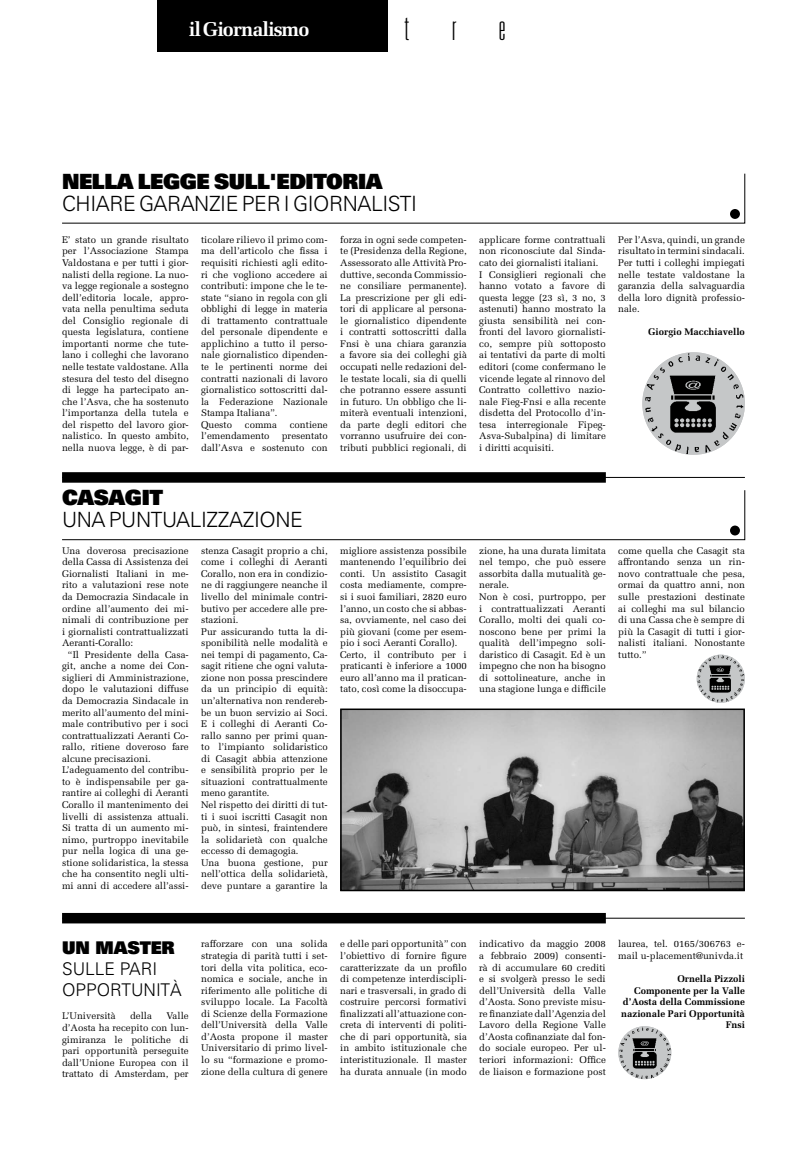
<style>
.page{position:relative;width:807px;height:1166px;background:#fff}
.page>*{position:absolute;margin:0;border:0;box-sizing:border-box;transform-origin:0 0}
.t1{font:100 ultra-condensed 36.75px "Univers";color:#000}
.t2{font:300 21px "Univers";letter-spacing:-.02em;color:#000}
.t3{font:900 21px "Univers";letter-spacing:-.02em;color:#000}
.t4{font:700 19.86px "Melior";letter-spacing:-.05em;color:#fff}
.t5{font:300 17.5px/21px "Univers";color:#000}
.t6{font:900 17.5px "Univers";letter-spacing:-.01em;color:#000}
.t7{font:9.62px/11.5px "Melior";color:#000;text-align:justify}
.t8{font:700 9.62px/11.5px "Melior";color:#000;text-align:right}
</style>
<div class="page">
<svg style="left:62px;top:209px;width:682px;height:14px"></svg>
<svg style="left:729px;top:209px;width:10px;height:10px"></svg>
<svg style="left:62px;top:525px;width:682px;height:15px"></svg>
<svg style="left:729px;top:525px;width:10px;height:10px"></svg>
<div style="left:157px;top:0;width:231px;height:51px;background:#000"></div>
<img style="left:642px;top:352px;width:102px;height:103px;border-radius:51px">
<img style="left:696px;top:655px;width:48px;height:48px;border-radius:24px">
<img style="left:618px;top:1026px;width:53px;height:53px;border-radius:26px">
<div style="left:62px;top:472px;width:543px;height:11px;background:#000"></div>
<hr style="left:62px;top:477px;width:682px;height:1px;background:#000">
<div style="left:62px;top:913px;width:543px;height:10px;background:#000"></div>
<hr style="left:62px;top:918px;width:682px;height:1px;background:#000">
<img style="left:343px;top:711px;width:398px;height:177px">
<div style="left:340px;top:708px;width:404px;height:183px;border:2px solid #000"></div>
<h3 class="t4" style="left:189px;top:17px;width:122px">il Giornalismo</h3>
<h1 class="t1" style="left:404px;top:8px;width:102px">tre</h1>
<h2 class="t3" style="left:62px;top:167px;width:45px">NELLA</h2>
<h2 class="t3" style="left:138px;top:167px;width:233px">LEGGE SULL'EDITORIA</h2>
<h2 class="t2" style="left:62px;top:191px;width:106px">CHIARE GARA</h2>
<h2 class="t2" style="left:194px;top:191px;width:224px">NZIE PER I GIORNALISTI</h2>
<p class="t7" style="left:62px;top:234px;width:128px">E’ stato un grande risultato per l’Associazione Stampa Valdostana e per tutti i gior&shy;nalisti della regione. La nuo&shy;va legge regionale a sostegno dell’editoria locale, appro&shy;vata nella penultima seduta del Consiglio regionale di questa legislatura, contiene importanti norme che tute&shy;lano i colleghi che lavorano nelle testate valdostane. Alla stesura del testo del disegno di legge ha partecipato an&shy;che l’Asva, che ha sostenuto l’importanza della tutela e del rispetto del lavoro gior&shy;nalistico. In questo ambito, nella nuova legge, è di par-</p>
<p class="t7" style="left:201px;top:234px;width:128px;text-align:left">ticolare rilievo il primo com&shy;ma dell’articolo che fissa i requisiti richiesti agli edito&shy;ri che vogliono accedere ai contributi: impone che le te&shy;state “siano in regola con gli obblighi di legge in materia di trattamento contrattuale del personale dipendente e applichino a tutto il perso&shy;nale giornalistico dipenden&shy;te le pertinenti norme dei contratti nazionali di lavoro giornalistico sottoscritti dal&shy;la Federazione Nazionale<br>Stampa Italiana”.<br>Questo</p>
<p class="t7" style="left:245px;top:419px;width:34px">comma</p>
<p class="t7" style="left:289px;top:419px;width:39px">contiene</p>
<p class="t7" style="left:201px;top:430px;width:70px">l’emendamento</p>
<p class="t7" style="left:201px;top:430px;width:128px;text-align:right">presentato<br>dall’Asva e sostenuto con</p>
<p class="t7" style="left:340px;top:234px;width:128px">forza in ogni sede competen&shy;te (Presidenza della Regione, Assessorato alle Attività Pro&shy;duttive, seconda Commissio&shy;ne consiliare permanente).<br>La prescrizione per gli edi&shy;tori di applicare al persona&shy;le giornalistico dipendente i contratti sottoscritti dalla Fnsi è una chiara garanzia a favore sia dei colleghi già occupati nelle redazioni del&shy;le testate locali, sia di quelli che potranno essere assunti in futuro. Un obbligo che li&shy;miterà eventuali intenzioni, da parte degli editori che vorranno usufruire dei con&shy;tributi pubblici regionali, di</p>
<p class="t7" style="left:479px;top:234px;width:128px;text-align:left">applicare forme contrattuali non riconosciute dal Sinda&shy;cato dei giornalisti italiani.<br>I Consiglieri regionali che hanno votato a favore di questa legge (23 sì, 3 no, 3 astenuti) hanno mostrato la giusta sensibilità nei con&shy;fronti del lavoro giornalisti&shy;co, sempre più sottoposto ai tentativi da parte di molti editori (come confermano le vicende legate al rinnovo del<br>Contratto collettivo nazio&shy;nale Fieg-Fnsi e alla recente disdetta del Protocollo d’in&shy;tesa interregionale Fipeg-<br>Asva-Subalpina) di limitare i diritti acquisiti.</p>
<p class="t7" style="left:618px;top:234px;width:128px">Per l’Asva, quindi, un grande risultato in termini sindacali.<br>Per tutti i colleghi impiegati nelle testate valdostane la garanzia della salvaguardia della loro dignità professio&shy;nale.</p>
<p class="t8" style="left:647px;top:326px;width:98px">Giorgio Macchiavello</p>
<h2 class="t3" style="left:62px;top:484px;width:91px">CASAGIT</h2>
<h2 class="t2" style="left:62px;top:507px;width:242px">UNA PUNTUALIZZAZIONE</h2>
<p class="t7" style="left:62px;top:545px;width:128px">Una doverosa precisazione della Cassa di Assistenza dei Giornalisti Italiani in me&shy;rito a valutazioni rese note da Democrazia Sindacale in ordine all’aumento dei mi&shy;nimali di contribuzione per i giornalisti contrattualizzati Aeranti-Corallo:</p>
<p class="t7" style="left:62px;top:649px;width:128px;text-align:left;text-indent:6px">“Il Presidente della Casa&shy;git, anche a nome dei Con&shy;siglieri di Amministrazione, dopo le valutazioni diffuse da Democrazia Sindacale in merito all’aumento del mini&shy;male contributivo per i soci contrattualizzati Aeranti Co&shy;rallo, ritiene doveroso fare alcune precisazioni.<br>L’adeguamento del contribu&shy;to è indispensabile per ga&shy;rantire ai colleghi di Aeranti<br>Corallo il mantenimento dei livelli di assistenza attuali.<br>Si tratta di un aumento mi&shy;nimo, purtroppo inevitabile pur nella logica di una ge&shy;stione solidaristica, la stessa che ha consentito negli ulti&shy;mi anni di accedere all’assi-</p>
<p class="t7" style="left:201px;top:545px;width:128px;text-align:left">stenza Casagit proprio a chi, come i colleghi di Aeranti<br>Corallo, non era in condizio&shy;ne di raggiungere neanche il livello del minimale contri&shy;butivo per accedere alle pre&shy;stazioni.<br>Pur assicurando tutta la di&shy;sponibilità nelle modalità e nei tempi di pagamento, Ca&shy;sagit ritiene che ogni valuta&shy;zione non possa prescindere da un principio di equità: un’alternativa non rendereb&shy;be un buon servizio ai Soci.<br>E i colleghi di Aeranti Co&shy;rallo sanno per primi quan&shy;to l’impianto solidaristico di Casagit abbia attenzione e sensibilità proprio per le situazioni contrattualmente meno garantite.<br>Nel rispetto dei diritti di tut&shy;ti i suoi iscritti Casagit non può, in sintesi, fraintendere la solidarietà con qualche eccesso di demagogia.<br>Una buona gestione, pur nell’ottica della solidarietà, deve puntare a garantire la</p>
<p class="t7" style="left:340px;top:545px;width:128px;text-align:left">migliore assistenza possibile mantenendo l’equilibrio dei conti. Un assistito Casagit costa mediamente, compre&shy;si i suoi familiari, 2820 euro l’anno, un costo che si abbas&shy;sa, ovviamente, nel caso dei più giovani (come per esem&shy;pio i soci Aeranti Corallo).<br>Certo, il contributo per i praticanti è inferiore a 1000 euro all’anno ma il pratican&shy;tato, così come la disoccupa-</p>
<p class="t7" style="left:479px;top:545px;width:128px;text-align:left">zione, ha una durata limitata nel tempo, che può essere assorbita dalla mutualità ge&shy;nerale.<br>Non è cosi, purtroppo, per i contrattualizzati Aeranti<br>Corallo, molti dei quali co&shy;noscono bene per primi la qualità dell’impegno soli&shy;daristico di Casagit. Ed è un impegno che non ha bisogno di sottolineature, anche in una stagione lunga e difficile</p>
<p class="t7" style="left:618px;top:545px;width:128px">come quella che Casagit sta affrontando senza un rin&shy;novo contrattuale che pesa, ormai da quattro anni, non sulle prestazioni destinate ai colleghi ma sul bilancio di una Cassa che è sempre di più la Casagit di tutti i gior&shy;nalisti italiani. Nonostante tutto.”</p>
<h3 class="t6" style="left:62px;top:936px;width:114px">UN MASTER</h3>
<h3 class="t5" style="left:62px;top:958px;width:121px">SULLE PARI<br>OPPORTUNITÀ</h3>
<p class="t7" style="left:62px;top:1010px;width:55px">L’Università</p>
<p class="t7" style="left:130px;top:1010px;width:23px">della</p>
<p class="t7" style="left:62px;top:1010px;width:128px;text-indent:104px">Valle d’Aosta ha recepito con lun&shy;gimiranza le politiche di pari opportunità perseguite dall’Unione Europea con il trattato di Amsterdam, per</p>
<p class="t7" style="left:201px;top:938px;width:128px">rafforzare con una solida strategia di parità tutti i set&shy;tori della vita politica, eco&shy;nomica e sociale, anche in riferimento alle politiche di sviluppo locale. La Facoltà di Scienze della Formazione dell’Università della Valle d’Aosta propone il master Universitario di primo livel&shy;lo su “formazione e promo&shy;zione della cultura di genere</p>
<p class="t7" style="left:340px;top:938px;width:128px">e delle pari opportunità” con l’obiettivo di fornire figure caratterizzate da un profilo di competenze interdiscipli&shy;nari e trasversali, in grado di costruire percorsi formativi finalizzati all’attuazione con&shy;creta di interventi di politi&shy;che di pari opportunità, sia in ambito istituzionale che interistituzionale. Il master ha durata annuale (in modo</p>
<p class="t7" style="left:479px;top:938px;width:128px">indicativo da maggio 2008 a febbraio 2009) consenti&shy;rà di accumulare 60 crediti e si svolgerà presso le sedi dell’Università della Valle d’Aosta. Sono previste misu&shy;re finanziate dall’Agenzia del Lavoro della Regione Valle d’Aosta cofinanziate dal fon&shy;do sociale europeo. Per ul&shy;teriori informazioni: Office de liaison e formazione post</p>
<p class="t7" style="left:618px;top:938px;width:128px">laurea, tel. 0165/306763 e&shy;mail u-placement@univda.it</p>
<p class="t8" style="left:621px;top:973px;width:125px">Ornella Pizzoli<br>Componente per la Valle d’Aosta della Commissione nazionale Pari Opportunità<br>Fnsi</p>
</div>
